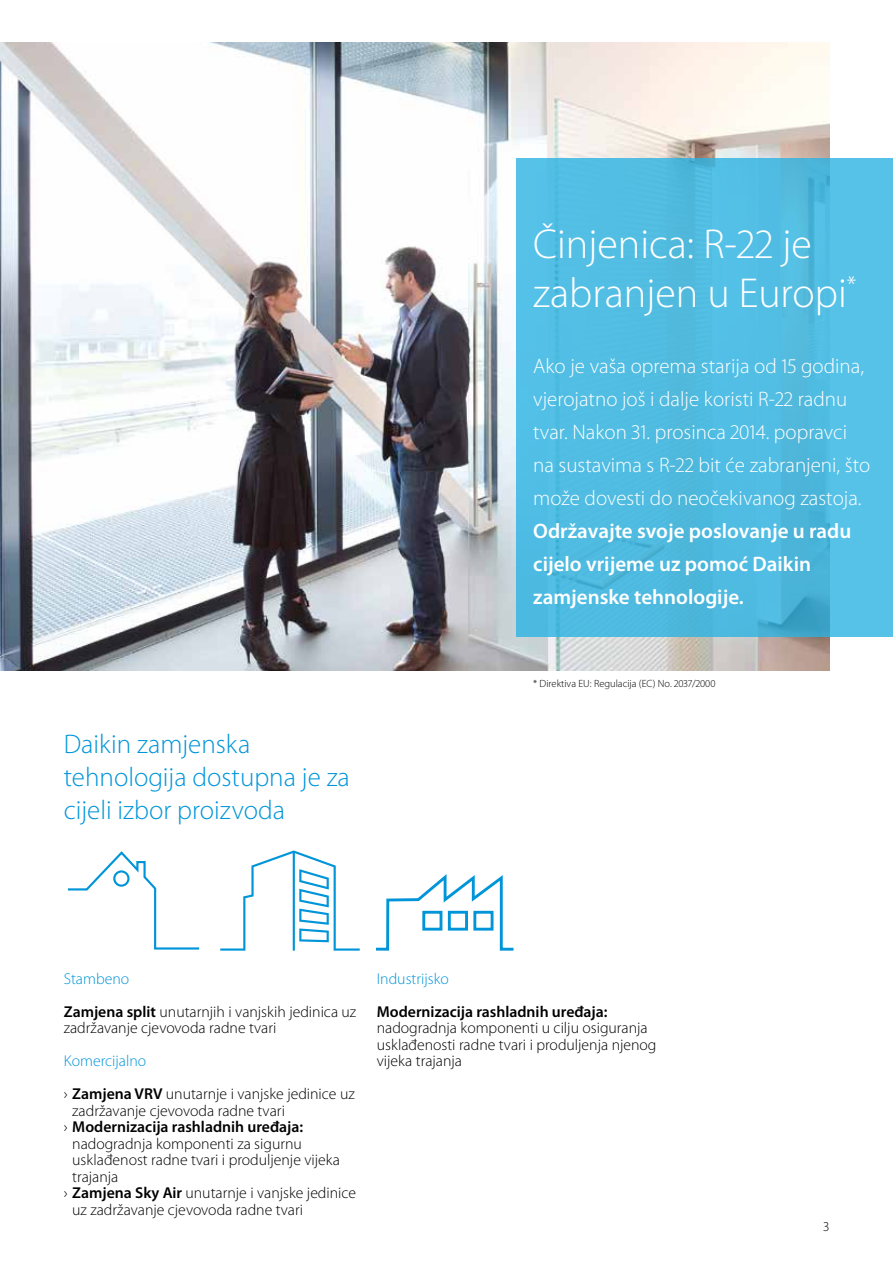
<style>
.page{position:relative;width:893px;height:1263px;background:#fff}
.page>*{position:absolute;margin:0;border:0;box-sizing:border-box;transform-origin:0 0}
.t1{font:300 42px/49.5px "Myriad Pro";color:#fff}
.t2{font:300 27px/33px "Myriad Pro";color:#0095d8}
.t3{font:300 21px/33px "Myriad Pro";color:#fff}
.t4{font:600 21px/33px "Myriad Pro";color:#fff}
.t5{font:300 15.75px/33px "Myriad Pro";color:#000}
.t6{font:600 15.75px "Myriad Pro";color:#000}
.t7{font:300 15.75px "Myriad Pro";color:#0095d8}
.t8{font:300 13.5px "Myriad Pro";color:#000}
.t9{font:300 10.5px "Myriad Pro";color:#000}
.s1{color:#0095d8}
.s2{font-weight:600}
.s3{font-weight:300}
</style>
<div class="page">
<img style="left:0;top:43px;width:829px;height:627px">
<div style="left:516px;top:158px;width:377px;height:479px;background:#52bde3"></div>
<svg style="left:377px;top:874px;width:136px;height:77px"></svg>
<svg style="left:220px;top:850px;width:140px;height:101px"></svg>
<svg style="left:68px;top:851px;width:131px;height:98px"></svg>
<h2 class="t2" style="left:64px;top:727px;width:288px">Daikin zamjenska tehnologija dostupna je za cijeli izbor proizvoda</h2>
<h1 class="t1" style="left:533px;top:219px;width:325px">Činjenica: R-22 je zabranjen u Europi<sup>*</sup></h1>
<h3 class="t3" style="left:533px;top:350px;width:338px">Ako je vaša oprema starija od 15 godina, vjerojatno još i dalje koristi R-22 radnu tvar. Nakon 31. prosinca 2014. popravci na sustavima s R-22 bit će zabranjeni, što može dovesti do neočekivanog zastoja.</h3>
<h3 class="t4" style="left:533px;top:515px;width:320px">Održavajte svoje poslovanje u radu cijelo vrijeme uz pomoć Daikin zamjenske tehnologije.</h3>
<p class="t9" style="left:533px;top:677px;width:184px">* Direktiva EU: Regulacija (EC) No. 2037/2000</p>
<p class="t5" style="left:64px;top:962px;width:294px"><span class="s1">Stambeno<br></span><span class="s2">Zamjena split</span> unutarnjih i vanjskih jedinica uz</p>
<p class="t5" style="left:64px;top:1012px;width:214px">zadržavanje cjevovoda radne tvari</p>
<p class="t5" style="left:64px;top:1045px;width:292px"><span class="s1">Komercijalno<br></span>› <span class="s2">Zamjena VRV</span> unutarnje i vanjske jedinice uz</p>
<p class="t5" style="left:72px;top:1094px;width:214px">zadržavanje cjevovoda radne tvari</p>
<p class="t6" style="left:64px;top:1118px;width:241px"><span class="s3">›</span> Modernizacija rashladnih uređaja:</p>
<p class="t5" style="left:72px;top:1127px;width:231px">nadogradnja komponenti za sigurnu</p>
<p class="t5" style="left:72px;top:1144px;width:269px">usklađenost radne tvari i produljenje vijeka</p>
<p class="t5" style="left:72px;top:1160px;width:48px">trajanja</p>
<p class="t5" style="left:64px;top:1177px;width:294px">› <span class="s2">Zamjena Sky Air</span> unutarnje i vanjske jedinice</p>
<p class="t5" style="left:72px;top:1193px;width:232px">uz zadržavanje cjevovoda radne tvari</p>
<p class="t7" style="left:377px;top:970px;width:74px">Industrijsko</p>
<p class="t6" style="left:377px;top:1003px;width:232px">Modernizacija rashladnih uređaja:</p>
<p class="t5" style="left:377px;top:1020px;width:281px;line-height:16.5px">nadogradnja komponenti u cilju osiguranja usklađenosti radne tvari i produljenja njenog vijeka trajanja</p>
<p class="t8" style="left:823px;top:1219px;width:7px">3</p>
</div>
